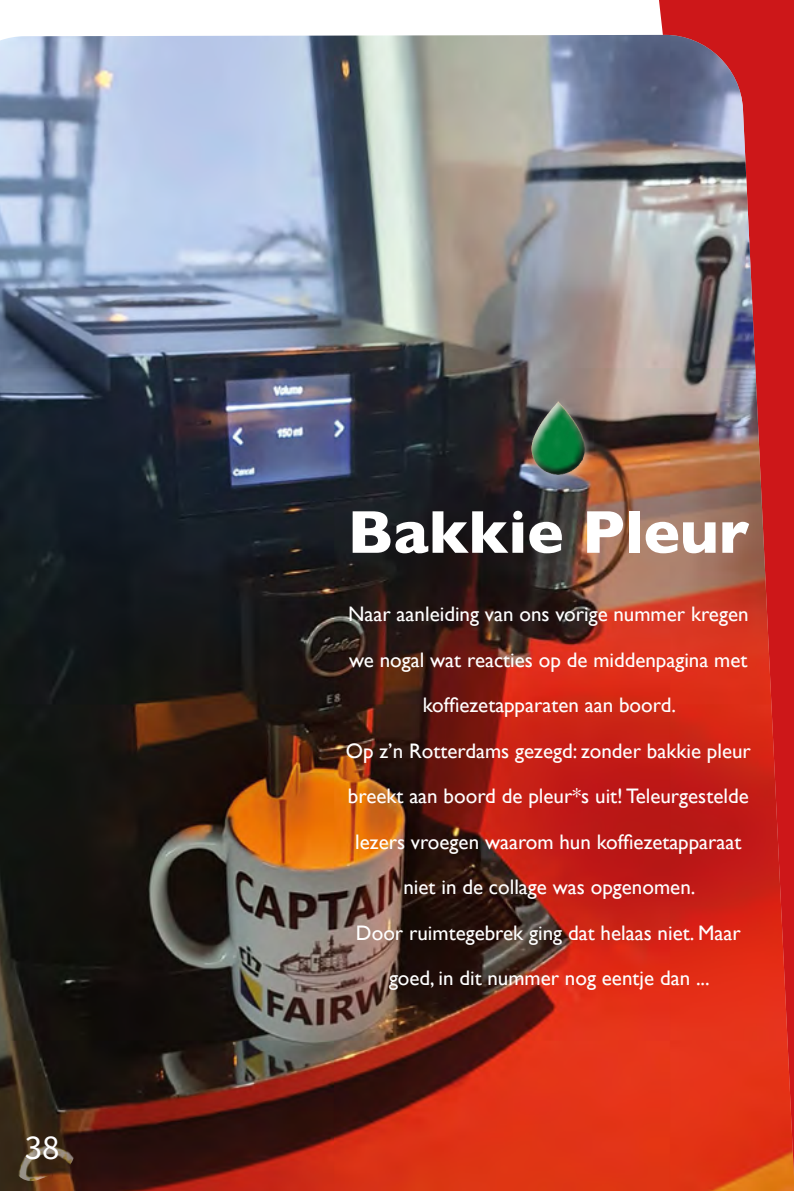
<style>
.page{position:relative;width:794px;height:1191px;background:#fff}
.page>*{position:absolute;margin:0;border:0;box-sizing:border-box;transform-origin:0 0}
.t1{font:700 61.25px "Gill Sans";color:#fff}
.t2{font:35px "Source Sans Pro";color:#fff}
.t3{font:21px/45.5px "Gill Sans";color:#fff;text-align:center}
</style>
<div class="page">
<div style="left:659px;top:0;width:135px;height:35px;background:#cd1719"></div>
<img style="left:0;top:35px;width:794px;height:1156px">
<img style="left:8px;top:1121px;width:69px;height:63px">
<div style="left:527px;top:397px;width:67px;height:87px;background:#f9f6e7;opacity:.5"></div>
<div style="left:503px;top:368px;width:112px;height:112px;background:#da5f06;opacity:.5"></div>
<div style="left:524px;top:394px;width:59px;height:70px;background:#fff;opacity:.75"></div>
<div style="left:529px;top:406px;width:63px;height:74px;background:#000;opacity:.75"></div>
<h2 class="t2" style="left:25px;top:1126px;width:36px">38</h2>
<h1 class="t1" style="left:347px;top:483px;width:403px">Bakkie Pleur</h1>
<p class="t3" style="left:346px;top:591px;width:407px">Naar aanleiding van ons vorige nummer kregen we nogal wat reacties op de middenpagina met koffiezetapparaten aan boord.<br>Op z’n Rotterdams gezegd: zonder bakkie pleur breekt aan boord de pleur*s uit! Teleurgestelde lezers vroegen waarom hun koffiezetapparaat niet in de collage was opgenomen.<br>Door ruimtegebrek ging dat helaas niet. Maar goed, in dit nummer nog eentje dan ...</p>
</div>
